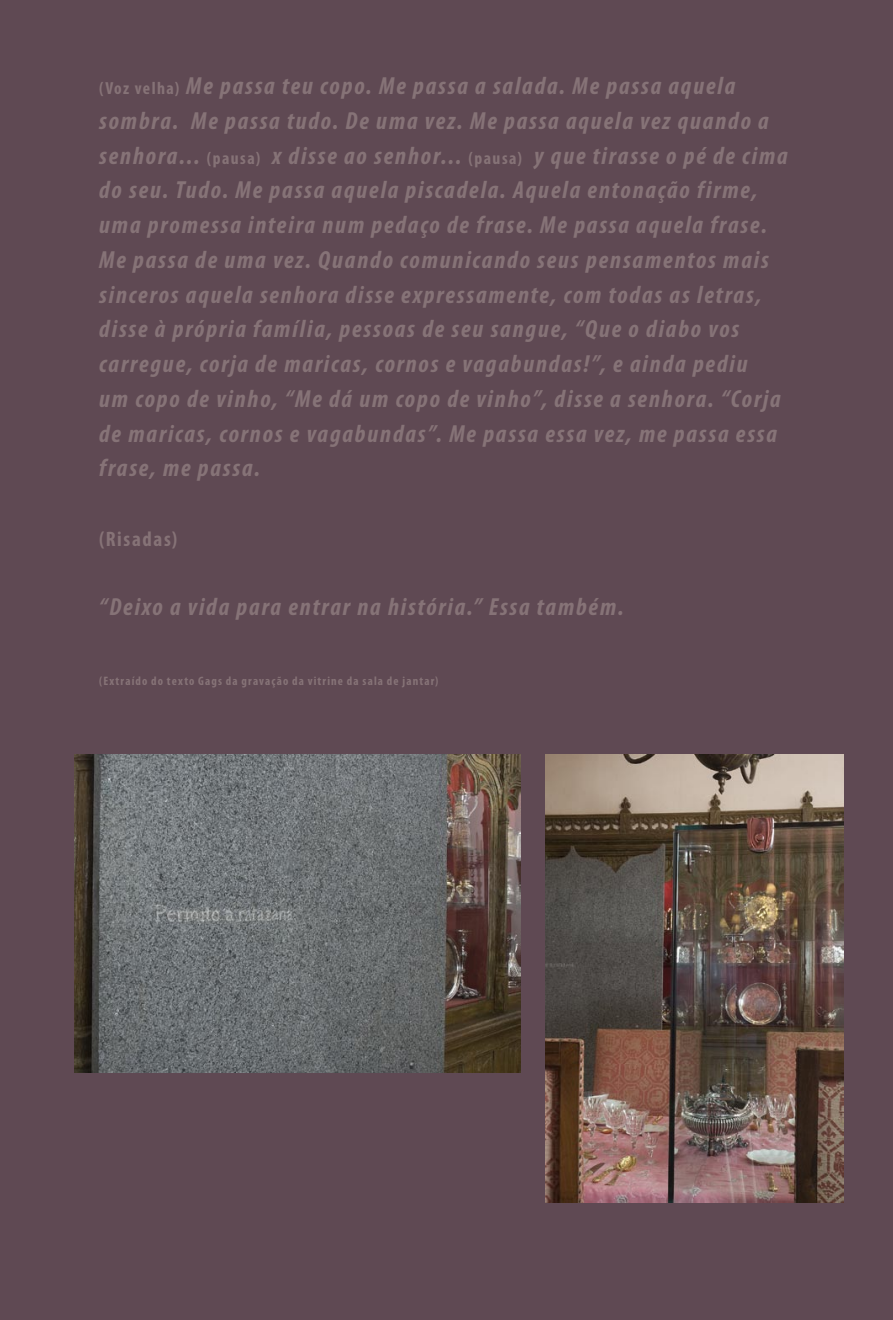
<style>
.page{position:relative;width:893px;height:1320px;background:#5f4953}
.page>*{position:absolute;margin:0;border:0;box-sizing:border-box;transform-origin:0 0}
.t1{font:italic 700 condensed 24.85px/34.6px "Myriad Pro";letter-spacing:.075em;color:#867377}
.t2{font:700 condensed 21px "Myriad Pro";letter-spacing:.075em;color:#867377}
.t3{font:700 condensed 12.25px "Myriad Pro";letter-spacing:.095em;color:#867377}
.s1{font-style:normal;font-size:17.5px}
</style>
<div class="page">
<img style="left:74px;top:754px;width:447px;height:318px">
<img style="left:546px;top:754px;width:297px;height:448px">
<p class="t1" style="left:99px;top:68px;width:690px"><span class="s1">(Voz velha)</span> Me passa teu copo. Me passa a salada. Me passa aquela sombra. Me passa tudo. De uma vez. Me passa aquela vez quando a senhora... <span class="s1">(pausa)</span> x disse ao senhor... <span class="s1">(pausa)</span> y que tirasse o pé de cima do seu. Tudo. Me passa aquela piscadela. Aquela entonação firme, uma promessa inteira num pedaço de frase. Me passa aquela frase.<br>Me passa de uma vez. Quando comunicando seus pensamentos mais sinceros aquela senhora disse expressamente, com todas as letras, disse à própria família, pessoas de seu sangue, “Que o diabo vos carregue, corja de maricas, cornos e vagabundas!”, e ainda pediu<br>um copo de vinho, “Me dá um copo de vinho”, disse a senhora. “Corja de maricas, cornos e vagabundas”. Me passa essa vez, me passa essa frase, me passa.</p>
<p class="t2" style="left:99px;top:526px;width:79px">(Risadas)</p>
<p class="t1" style="left:99px;top:589px;width:526px">“Deixo a vida para entrar na história.” Essa também.</p>
<p class="t3" style="left:99px;top:673px;width:341px">(Extraído do texto Gags da gravação da vitrine da sala de jantar)</p>
</div>
